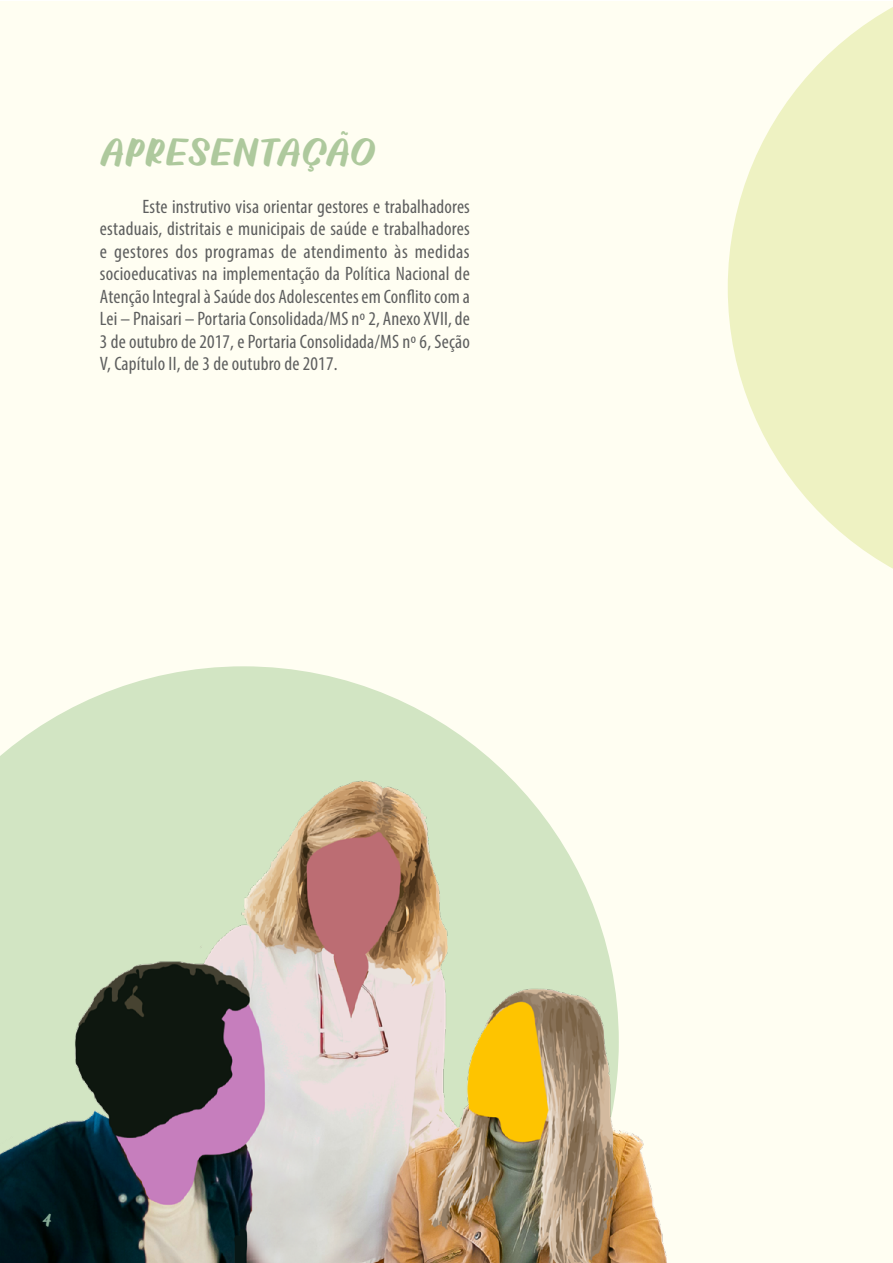
<style>
.page{position:relative;width:893px;height:1263px;background:#fff}
.page>*{position:absolute;margin:0;border:0;box-sizing:border-box;transform-origin:0 0}
.t1{font:45px "Crickhollow Demo";color:#aec99d}
.t2{font:condensed 19.5px/22.5px "Myriad Pro";letter-spacing:.01em;color:#5e5f5f;text-align:justify}
.t3{font:19.5px "Crickhollow Demo";color:#86aa95}
</style>
<div class="page">
<div style="left:2px;top:2px;width:891px;height:1261px;background:#fffef2"></div>
<svg style="left:728px;top:1px;width:165px;height:526px;fill:#eef2c2"></svg>
<img style="left:0;top:527px;width:893px;height:736px">
<h1 class="t1" style="left:100px;top:128px;width:278px">APRESENTAÇÃO</h1>
<p class="t2" style="left:100px;top:195px;width:371px;text-indent:43px">Este instrutivo visa orientar gestores e trabalhadores estaduais, distritais e municipais de saúde e trabalhadores e gestores dos programas de atendimento às medidas socioeducativas na implementação da Política Nacional de Atenção Integral à Saúde dos Adolescentes em Conflito com a Lei – Pnaisari – Portaria Consolidada/MS nº 2, Anexo XVII, de 3 de outubro de 2017, e Portaria Consolidada/MS nº 6, Seção V, Capítulo II, de 3 de outubro de 2017.</p>
<p class="t3" style="left:43px;top:1210px;width:10px">4</p>
</div>
